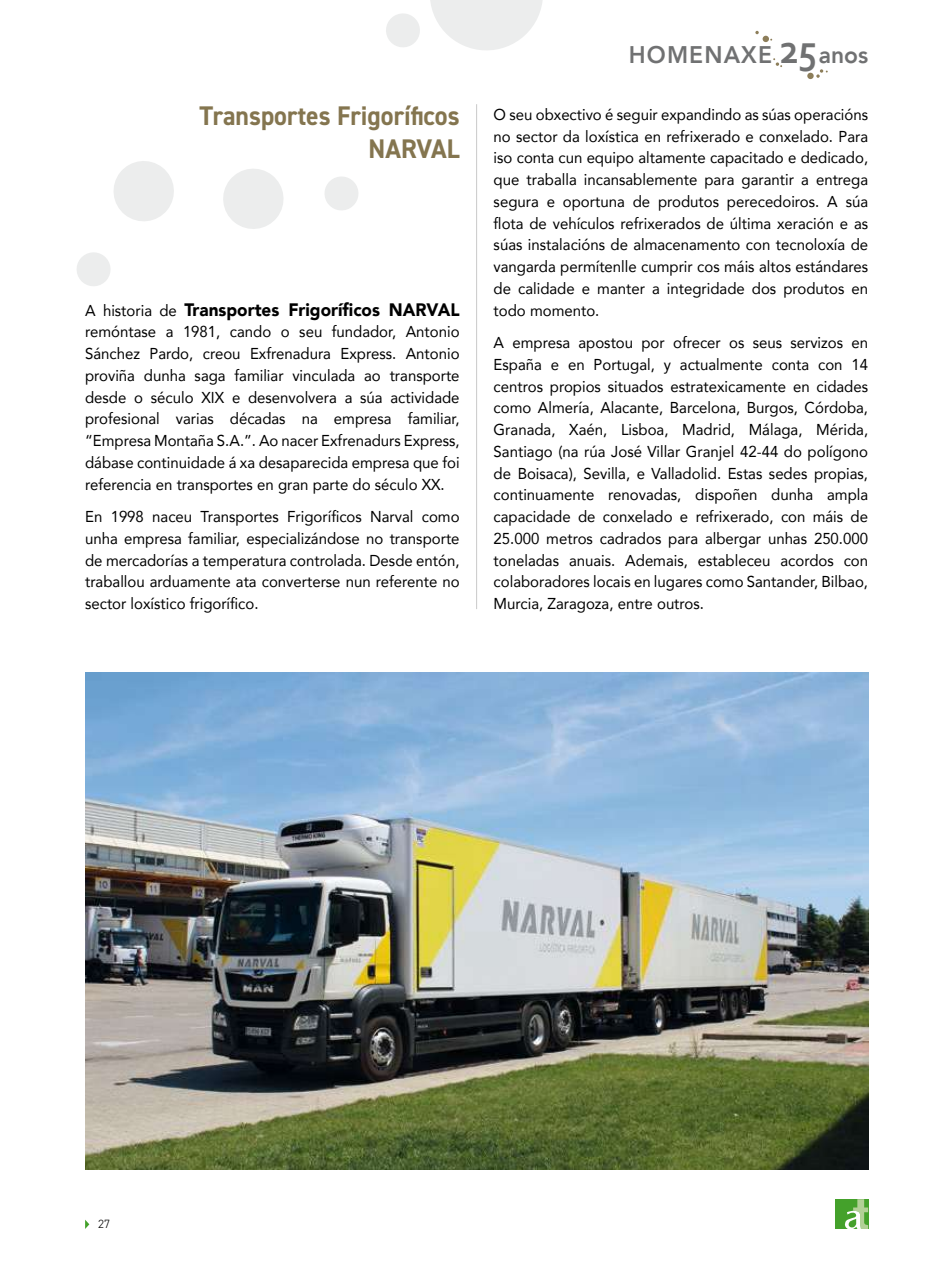
<style>
.page{position:relative;width:932px;height:1263px;background:#fff}
.page>*{position:absolute;margin:0;border:0;box-sizing:border-box;transform-origin:0 0}
.t1{font:700 27px/32.4px "DIN2014";color:#84754f;text-align:right;scale:.95 1}
.t2{font:800 24px "Avenir";letter-spacing:.05em;color:#707172;scale:.95 1}
.t3{font:900 18px "Avenir";color:#000;scale:.95 1}
.t4{font:15.75px/21.8px "Avenir";color:#000;text-align:justify;scale:.95 1}
.t5{font:300 12px "DIN2014";color:#000}
.s1{font-weight:400;font-size:15.75px}
.s2{font-family:"Corbel";font-weight:700;font-size:42px}
</style>
<div class="page">
<svg style="left:85px;top:1220px;width:4px;height:9px"></svg>
<div style="left:834px;top:1199px;width:33px;height:30px;background:#44a12b"></div>
<svg style="left:845px;top:1199px;width:22px;height:30px"></svg>
<svg style="left:325px;top:177px;width:33px;height:33px"></svg>
<svg style="left:114px;top:161px;width:60px;height:60px"></svg>
<svg style="left:223px;top:169px;width:61px;height:60px"></svg>
<svg style="left:77px;top:252px;width:34px;height:34px"></svg>
<svg style="left:386px;top:0;width:157px;height:50px"></svg>
<img style="left:85px;top:673px;width:782px;height:496px">
<svg style="left:807px;top:69px;width:20px;height:10px"></svg>
<svg style="left:755px;top:31px;width:17px;height:11px"></svg>
<svg style="left:773px;top:58px;width:9px;height:9px"></svg>
<hr style="left:476px;top:104px;width:1px;height:505px;background:#000">
<h1 class="t1" style="left:199px;top:99px;width:275px">Transportes Frigoríficos<br>NARVAL</h1>
<p class="t3" style="left:85px;top:294px;width:395px"><span class="s1">A historia de</span> Transportes Frigoríficos NARVAL</p>
<p class="t4" style="left:85px;top:321px;width:395px">remóntase a 1981, cando o seu fundador, Antonio Sánchez Pardo, creou Exfrenadura Express. Antonio proviña dunha saga familiar vinculada ao transporte desde o século XIX e desenvolvera a súa actividade profesional varias décadas na empresa familiar, “Empresa Montaña S.A.”. Ao nacer Exfrenadurs Express, dábase continuidade á xa desaparecida empresa que foi referencia en transportes en gran parte do século XX.</p>
<p class="t4" style="left:85px;top:505px;width:395px">En 1998 naceu Transportes Frigoríficos Narval como unha empresa familiar, especializándose no transporte de mercadorías a temperatura controlada. Desde entón, traballou arduamente ata converterse nun referente no sector loxístico frigorífico.</p>
<h2 class="t2" style="left:628px;top:36px;width:253px">HOMENAXE <span class="s2">25</span>anos</h2>
<p class="t4" style="left:493px;top:103px;width:395px">O seu obxectivo é seguir expandindo as súas operacións no sector da loxística en refrixerado e conxelado. Para iso conta cun equipo altamente capacitado e dedicado, que traballa incansablemente para garantir a entrega segura e oportuna de produtos perecedoiros. A súa flota de vehículos refrixerados de última xeración e as súas instalacións de almacenamento con tecnoloxía de vangarda permítenlle cumprir cos máis altos estándares de calidade e manter a integridade dos produtos en todo momento.</p>
<p class="t4" style="left:493px;top:331px;width:395px">A empresa apostou por ofrecer os seus servizos en España e en Portugal, y actualmente conta con 14 centros propios situados estratexicamente en cidades como Almería, Alacante, Barcelona, Burgos, Córdoba, Granada, Xaén, Lisboa, Madrid, Málaga, Mérida, Santiago (na rúa José Villar Granjel 42-44 do polígono de Boisaca), Sevilla, e Valladolid. Estas sedes propias, continuamente renovadas, dispoñen dunha ampla capacidade de conxelado e refrixerado, con máis de 25.000 metros cadrados para albergar unhas 250.000 toneladas anuais. Ademais, estableceu acordos con colaboradores locais en lugares como Santander, Bilbao, Murcia, Zaragoza, entre outros.</p>
<p class="t5" style="left:98px;top:1216px;width:13px">27</p>
</div>
